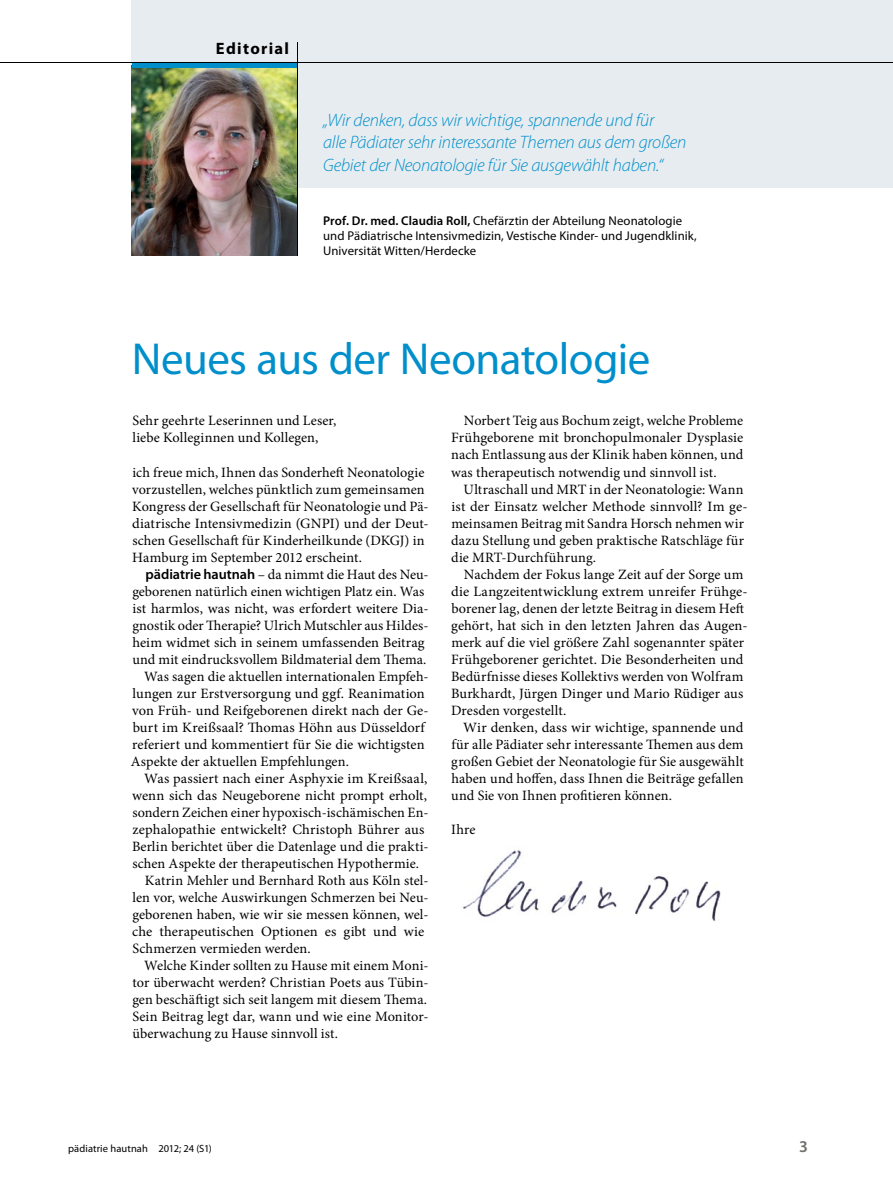
<style>
.page{position:relative;width:893px;height:1187px;background:#fff}
.page>*{position:absolute;margin:0;border:0;box-sizing:border-box;transform-origin:0 0}
.t1{font:45px "Myriad Pro";letter-spacing:-.01em;color:#008fcb}
.t2{font:italic 300 18px/22.5px "Myriad Pro";letter-spacing:-.015em;color:#008fcb}
.t3{font:700 16.5px "Myriad Pro";letter-spacing:.08em;color:#000}
.t4{font:600 16.5px "Myriad Pro";color:#70706b}
.t5{font:14.25px/17px "Minion Pro";letter-spacing:.005em;color:#000}
.t6{font:12.75px/15px "Myriad Pro";letter-spacing:.005em;color:#000}
.t7{font:10.5px "Myriad Pro";letter-spacing:.01em;color:#000}
.s1{font-weight:600}
.s2{font-family:"Myriad Pro";font-weight:600}
</style>
<div class="page">
<div style="left:132px;top:0;width:761px;height:187px;background:#e7ecf0"></div>
<img style="left:463px;top:850px;width:258px;height:72px">
<img style="left:132px;top:67px;width:165px;height:188px">
<div style="left:132px;top:62px;width:166px;height:5px;background:#008fcb"></div>
<svg style="left:297px;top:43px;width:1px;height:24px"></svg>
<hr style="left:297px;top:67px;width:1px;height:121px;background:#000">
<hr style="left:297px;top:188px;width:1px;height:67px;background:#000">
<hr style="left:0;top:62px;width:893px;height:1px;background:#000">
<p class="t3" style="left:216px;top:37px;width:75px">Editorial</p>
<p class="t2" style="left:323px;top:109px;width:365px">„Wir denken, dass wir wichtige, spannende und für<br>alle Pädiater sehr interessante Themen aus dem großen<br>Gebiet der Neonatologie für Sie ausgewählt haben.“</p>
<p class="t6" style="left:323px;top:213px;width:375px"><span class="s1">Prof. Dr. med. Claudia Roll,</span> Chefärztin der Abteilung Neonatologie und Pädiatrische Intensivmedizin, Vestische Kinder- und Jugendklinik,<br>Universität Witten/Herdecke</p>
<h1 class="t1" style="left:132px;top:331px;width:520px">Neues aus der Neonatologie</h1>
<p class="t5" style="left:132px;top:412px;width:206px">Sehr geehrte Leserinnen und Leser, liebe Kolleginnen und Kollegen,</p>
<p class="t5" style="left:132px;top:463px;width:298px">ich freue mich, Ihnen das Sonderheft Neonatologie vorzustellen, welches pünktlich zum gemeinsamen Kongress der Gesellschaft für Neonatologie und Pä&shy;diatrische Intensivmedizin (GNPI) und der Deut&shy;schen Gesellschaft für Kinderheilkunde (DKGJ) in Hamburg im September 2012 erscheint.</p>
<p class="t5" style="left:145px;top:565px;width:285px"><span class="s2">pädiatrie hautnah</span> – da nimmt die Haut des Neu-</p>
<p class="t5" style="left:132px;top:582px;width:293px">geborenen natürlich einen wichtigen Platz ein. Was</p>
<p class="t5" style="left:133px;top:599px;width:298px">ist harmlos, was nicht, was erfordert weitere Dia-</p>
<p class="t5" style="left:132px;top:616px;width:298px">gnostik oder Therapie? Ulrich Mutschler aus Hildes-</p>
<p class="t5" style="left:133px;top:633px;width:294px">heim widmet sich in seinem umfassenden Beitrag</p>
<p class="t5" style="left:132px;top:650px;width:296px">und mit eindrucksvollem Bildmaterial dem Thema.</p>
<p class="t5" style="left:144px;top:667px;width:286px">Was sagen die aktuellen internationalen Empfeh-</p>
<p class="t5" style="left:133px;top:684px;width:294px">lungen zur Erstversorgung und ggf. Reanimation</p>
<p class="t5" style="left:132px;top:701px;width:298px">von Früh- und Reifgeborenen direkt nach der Ge-</p>
<p class="t5" style="left:133px;top:718px;width:294px">burt im Kreißsaal? Thomas Höhn aus Düsseldorf</p>
<p class="t5" style="left:132px;top:735px;width:294px">referiert und kommentiert für Sie die wichtigsten</p>
<p class="t5" style="left:131px;top:752px;width:220px">Aspekte der aktuellen Empfehlungen.</p>
<p class="t5" style="left:144px;top:769px;width:285px">Was passiert nach einer Asphyxie im Kreißsaal,</p>
<p class="t5" style="left:132px;top:786px;width:297px">wenn sich das Neugeborene nicht prompt erholt,</p>
<p class="t5" style="left:132px;top:803px;width:298px">sondern Zeichen einer hypoxisch-ischämischen En-</p>
<p class="t5" style="left:133px;top:820px;width:293px">zephalopathie entwickelt? Christoph Bührer aus</p>
<p class="t5" style="left:132px;top:837px;width:298px">Berlin berichtet über die Datenlage und die prakti-</p>
<p class="t5" style="left:132px;top:854px;width:288px">schen Aspekte der therapeutischen Hypothermie.</p>
<p class="t5" style="left:145px;top:871px;width:285px">Katrin Mehler und Bernhard Roth aus Köln stel-</p>
<p class="t5" style="left:133px;top:889px;width:298px">len vor, welche Auswirkungen Schmerzen bei Neu-</p>
<p class="t5" style="left:132px;top:905px;width:298px">geborenen haben, wie wir sie messen können, wel-</p>
<p class="t5" style="left:132px;top:923px;width:294px">che therapeutischen Optionen es gibt und wie</p>
<p class="t5" style="left:132px;top:940px;width:180px">Schmerzen vermieden werden.</p>
<p class="t5" style="left:144px;top:957px;width:286px">Welche Kinder sollten zu Hause mit einem Moni-</p>
<p class="t5" style="left:133px;top:974px;width:298px">tor überwacht werden? Christian Poets aus Tübin-</p>
<p class="t5" style="left:132px;top:991px;width:296px">gen beschäftigt sich seit langem mit diesem Thema.</p>
<p class="t5" style="left:132px;top:1008px;width:298px">Sein Beitrag legt dar, wann und wie eine Monitor-</p>
<p class="t5" style="left:132px;top:1025px;width:207px">überwachung zu Hause sinnvoll ist.</p>
<p class="t5" style="left:451px;top:412px;width:294px;text-align:justify;text-indent:13px">Norbert Teig aus Bochum zeigt, welche Probleme Frühgeborene mit bronchopulmonaler Dysplasie nach Entlassung aus der Klinik haben können, und was therapeutisch notwendig und sinnvoll ist.</p>
<p class="t5" style="left:451px;top:480px;width:298px;text-indent:12px">Ultraschall und MRT in der Neonatologie: Wann ist der Einsatz welcher Methode sinnvoll? Im ge&shy;meinsamen Beitrag mit Sandra Horsch nehmen wir dazu Stellung und geben praktische Ratschläge für die MRT-Durchführung.</p>
<p class="t5" style="left:451px;top:565px;width:298px;text-indent:13px">Nachdem der Fokus lange Zeit auf der Sorge um die Langzeitentwicklung extrem unreifer Frühge&shy;borener lag, denen der letzte Beitrag in diesem Heft gehört, hat sich in den letzten Jahren das Augen&shy;merk auf die viel größere Zahl sogenannter später Frühgeborener gerichtet. Die Besonderheiten und Bedürfnisse dieses Kollektivs werden von Wolfram Burkhardt, Jürgen Dinger und Mario Rüdiger aus Dresden vorgestellt.</p>
<p class="t5" style="left:451px;top:718px;width:294px;text-align:justify;text-indent:12px">Wir denken, dass wir wichtige, spannende und für alle Pädiater sehr interessante Themen aus dem großen Gebiet der Neonatologie für Sie ausgewählt haben und hoffen, dass Ihnen die Beiträge gefallen und Sie von Ihnen profitieren können.</p>
<p class="t5" style="left:451px;top:820px;width:26px">Ihre</p>
<p class="t7" style="left:68px;top:1141px;width:145px">pädiatrie hautnah 2012; 24 (S1)</p>
<p class="t4" style="left:799px;top:1135px;width:10px">3</p>
</div>
